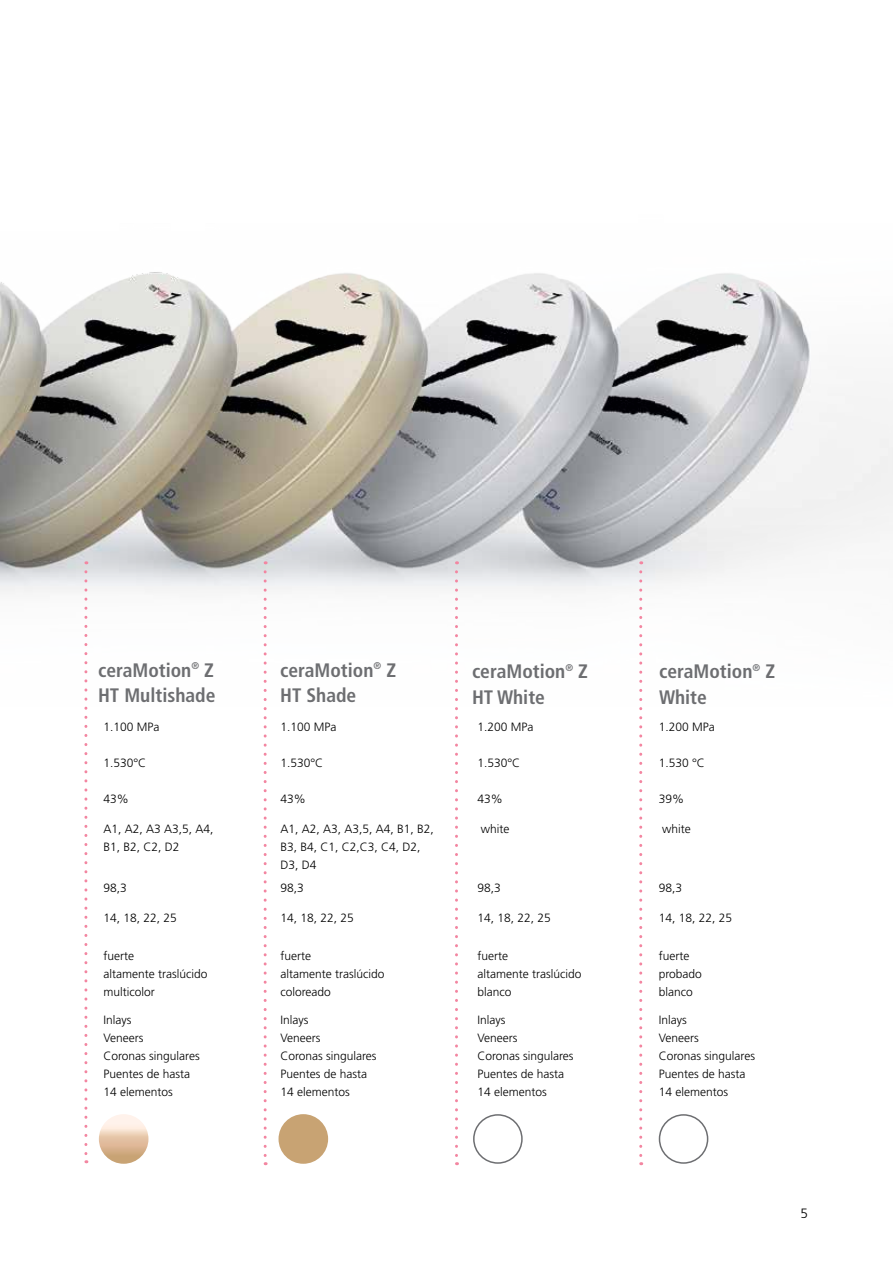
<style>
.page{position:relative;width:893px;height:1263px;background:#fff}
.page>*{position:absolute;margin:0;border:0;box-sizing:border-box;transform-origin:0 0}
.t1{font:700 condensed 19.5px/25.5px "Frutiger LT Std";color:#6d6e71}
.t2{font:300 13.5px "Frutiger LT Std";color:#000}
.t3{font:300 12px/18px "Frutiger LT Std";color:#000}
</style>
<div class="page">
<img style="left:0;top:272px;width:893px;height:428px">
<svg style="left:84px;top:572px;width:3px;height:591px"></svg>
<svg style="left:264px;top:572px;width:3px;height:593px"></svg>
<svg style="left:455px;top:572px;width:3px;height:593px"></svg>
<svg style="left:639px;top:572px;width:3px;height:593px"></svg>
<svg style="left:99px;top:1114px;width:49px;height:50px;background:#e6c9af"></svg>
<div style="left:279px;top:1114px;width:49px;height:50px;background:#c8a373;border-radius:50%"></div>
<div style="left:473px;top:1114px;width:50px;height:50px;border:2px solid #6d6e71;border-radius:50%"></div>
<div style="left:659px;top:1114px;width:49px;height:50px;border:2px solid #6d6e71;border-radius:50%"></div>
<h1 class="t1" style="left:98px;top:657px;width:119px">ceraMotion<sup>®</sup> Z<br>HT Multishade</h1>
<h1 class="t1" style="left:280px;top:657px;width:117px">ceraMotion<sup>®</sup> Z<br>HT Shade</h1>
<h1 class="t1" style="left:472px;top:659px;width:117px">ceraMotion<sup>®</sup> Z<br>HT White</h1>
<h1 class="t1" style="left:659px;top:659px;width:117px">ceraMotion<sup>®</sup> Z<br>White</h1>
<p class="t3" style="left:103px;top:717px;width:58px">1.100 MPa</p>
<p class="t3" style="left:280px;top:717px;width:58px">1.100 MPa</p>
<p class="t3" style="left:477px;top:717px;width:58px">1.200 MPa</p>
<p class="t3" style="left:659px;top:717px;width:58px">1.200 MPa</p>
<p class="t3" style="left:103px;top:754px;width:44px">1.530°C</p>
<p class="t3" style="left:280px;top:754px;width:44px">1.530°C</p>
<p class="t3" style="left:477px;top:754px;width:44px">1.530°C</p>
<p class="t3" style="left:659px;top:754px;width:48px">1.530 °C</p>
<p class="t3" style="left:103px;top:790px;width:27px">43%</p>
<p class="t3" style="left:280px;top:790px;width:27px">43%</p>
<p class="t3" style="left:477px;top:790px;width:27px">43%</p>
<p class="t3" style="left:659px;top:790px;width:27px">39%</p>
<p class="t3" style="left:103px;top:819px;width:112px">A1, A2, A3 A3,5, A4,<br>B1, B2, C2, D2</p>
<p class="t3" style="left:280px;top:819px;width:155px">A1, A2, A3, A3,5, A4, B1, B2,<br>B3, B4, C1, C2,C3, C4, D2,<br>D3, D4</p>
<p class="t3" style="left:481px;top:819px;width:30px">white</p>
<p class="t3" style="left:662px;top:819px;width:30px">white</p>
<p class="t3" style="left:103px;top:879px;width:25px">98,3</p>
<p class="t3" style="left:280px;top:879px;width:25px">98,3</p>
<p class="t3" style="left:477px;top:879px;width:25px">98,3</p>
<p class="t3" style="left:659px;top:879px;width:25px">98,3</p>
<p class="t3" style="left:103px;top:909px;width:75px">14, 18, 22, 25</p>
<p class="t3" style="left:280px;top:909px;width:75px">14, 18, 22, 25</p>
<p class="t3" style="left:477px;top:909px;width:75px">14, 18, 22, 25</p>
<p class="t3" style="left:659px;top:909px;width:75px">14, 18, 22, 25</p>
<p class="t3" style="left:103px;top:947px;width:105px">fuerte<br>altamente traslúcido multicolor</p>
<p class="t3" style="left:280px;top:947px;width:105px">fuerte<br>altamente traslúcido coloreado</p>
<p class="t3" style="left:477px;top:947px;width:105px">fuerte<br>altamente traslúcido blanco</p>
<p class="t3" style="left:659px;top:947px;width:45px">fuerte probado blanco</p>
<p class="t3" style="left:103px;top:1011px;width:98px">Inlays<br>Veneers<br>Coronas singulares<br>Puentes de hasta<br>14 elementos</p>
<p class="t3" style="left:280px;top:1011px;width:98px">Inlays<br>Veneers<br>Coronas singulares<br>Puentes de hasta<br>14 elementos</p>
<p class="t3" style="left:477px;top:1011px;width:98px">Inlays<br>Veneers<br>Coronas singulares<br>Puentes de hasta<br>14 elementos</p>
<p class="t3" style="left:659px;top:1011px;width:98px">Inlays<br>Veneers<br>Coronas singulares<br>Puentes de hasta<br>14 elementos</p>
<p class="t2" style="left:800px;top:1205px;width:9px">5</p>
</div>
